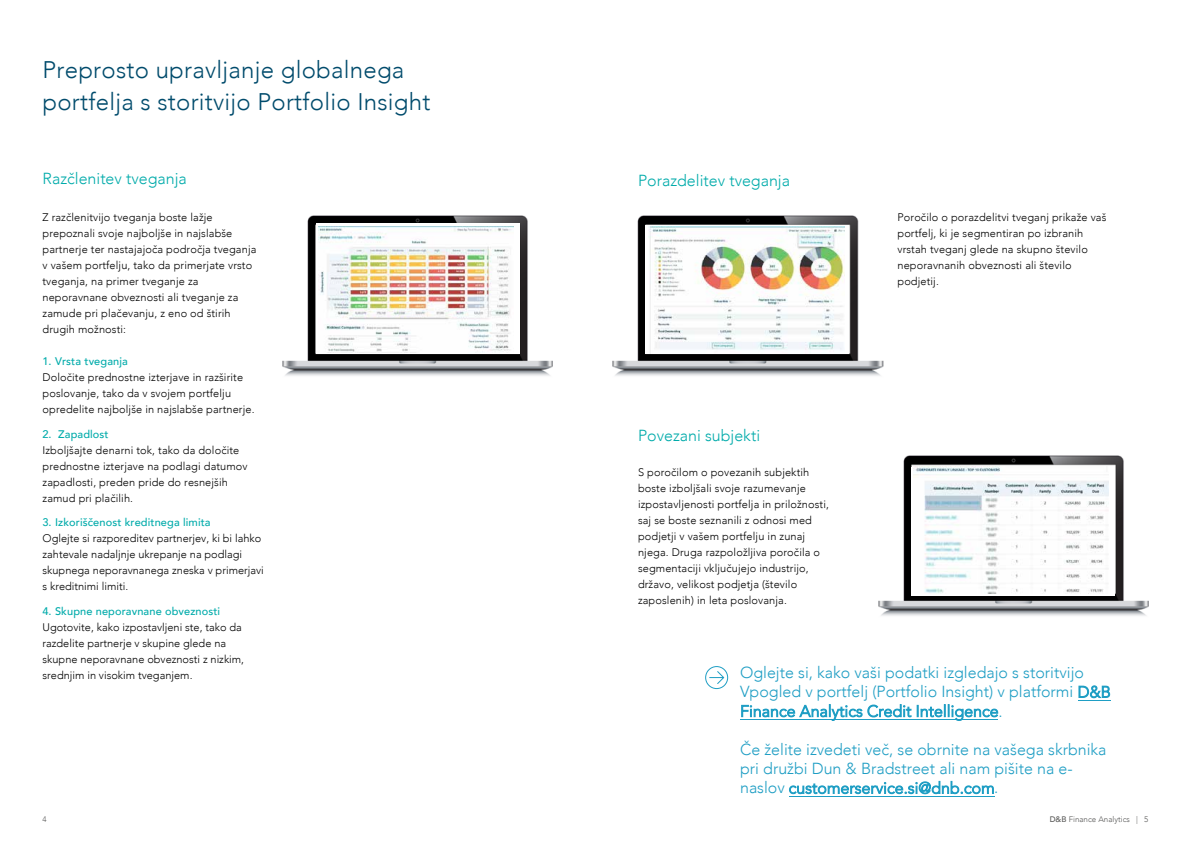
<style>
.page{position:relative;width:1191px;height:842px;background:#fff}
.page>*{position:absolute;margin:0;border:0;box-sizing:border-box;transform-origin:0 0}
.t1{font:300 24px/32px "Avenir";letter-spacing:.01em;color:#004b6c}
.t2{font:300 16px/19.2px "Avenir";color:#1f9ec4}
.t3{font:300 16px "Avenir";color:#00abaa}
.t4{font:300 11px/16px "Avenir";letter-spacing:.01em;color:#000}
.t5{font:500 11px "Avenir";letter-spacing:.01em;color:#00abaa}
.t6{font:300 8px "Avenir";color:#575756}
.s1{font-weight:500}
</style>
<div class="page">
<img style="left:282px;top:215px;width:271px;height:161px">
<div style="left:316px;top:223px;width:204px;height:130px;background:#fff"></div>
<img style="left:318px;top:226px;width:195px;height:127px">
<img style="left:878px;top:455px;width:270px;height:161px">
<div style="left:911px;top:467px;width:204px;height:129px;background:#fff"></div>
<img style="left:913px;top:467px;width:195px;height:126px">
<img style="left:612px;top:215px;width:272px;height:161px">
<div style="left:645px;top:225px;width:204px;height:128px;background:linear-gradient(to bottom,#fff,#fff)"></div>
<img style="left:649px;top:227px;width:195px;height:126px">
<hr style="left:789px;top:796px;width:205px;height:1px;background:#1f9ec4">
<hr style="left:740px;top:719px;width:258px;height:1px;background:#1f9ec4">
<hr style="left:1077px;top:700px;width:33px;height:1px;background:#1f9ec4">
<svg style="left:705px;top:666px;width:23px;height:23px"></svg>
<h1 class="t1" style="left:43px;top:53px;width:389px">Preprosto upravljanje globalnega portfelja s storitvijo Portfolio Insight</h1>
<h2 class="t3" style="left:43px;top:169px;width:146px">Razčlenitev tveganja</h2>
<p class="t4" style="left:43px;top:209px;width:215px">Z razčlenitvijo tveganja boste lažje prepoznali svoje najboljše in najslabše partnerje ter nastajajoča področja tveganja v vašem portfelju, tako da primerjate vrsto tveganja, na primer tveganje za neporavnane obveznosti ali tveganje za zamude pri plačevanju, z eno od štirih drugih možnosti:</p>
<p class="t5" style="left:42px;top:352px;width:87px">1. Vrsta tveganja</p>
<p class="t4" style="left:43px;top:370px;width:213px">Določite prednostne izterjave in razširite poslovanje, tako da v svojem portfelju opredelite najboljše in najslabše partnerje.</p>
<p class="t5" style="left:42px;top:425px;width:68px">2. Zapadlost</p>
<p class="t4" style="left:43px;top:442px;width:207px">Izboljšajte denarni tok, tako da določite prednostne izterjave na podlagi datumov zapadlosti, preden pride do resnejših zamud pri plačilih.</p>
<p class="t5" style="left:42px;top:513px;width:170px">3. Izkoriščenost kreditnega limita</p>
<p class="t4" style="left:43px;top:531px;width:223px">Oglejte si razporeditev partnerjev, ki bi lahko zahtevale nadaljnje ukrepanje na podlagi skupnega neporavnanega zneska v primerjavi s kreditnimi limiti.</p>
<p class="t5" style="left:42px;top:602px;width:179px">4. Skupne neporavnane obveznosti</p>
<p class="t4" style="left:43px;top:619px;width:203px">Ugotovite, kako izpostavljeni ste, tako da razdelite partnerje v skupine glede na skupne neporavnane obveznosti z nizkim, srednjim in visokim tveganjem.</p>
<h2 class="t3" style="left:638px;top:171px;width:154px">Porazdelitev tveganja</h2>
<h2 class="t3" style="left:638px;top:426px;width:124px">Povezani subjekti</h2>
<p class="t4" style="left:638px;top:464px;width:192px">S poročilom o povezanih subjektih boste izboljšali svoje razumevanje izpostavljenosti portfelja in priložnosti, saj se boste seznanili z odnosi med podjetji v vašem portfelju in zunaj njega. Druga razpoložljiva poročila o segmentaciji vključujejo industrijo, državo, velikost podjetja (število zaposlenih) in leta poslovanja.</p>
<p class="t4" style="left:897px;top:209px;width:210px">Poročilo o porazdelitvi tveganj prikaže vaš portfelj, ki je segmentiran po izbranih vrstah tveganj glede na skupno število neporavnanih obveznosti ali število podjetij.</p>
<h2 class="t2" style="left:740px;top:663px;width:372px">Oglejte si, kako vaši podatki izgledajo s storitvijo<br>Vpogled v portfelj (Portfolio Insight) v platformi D&amp;B<br>Finance Analytics Credit Intelligence.</h2>
<h2 class="t2" style="left:740px;top:740px;width:368px">Če želite izvedeti več, se obrnite na vašega skrbnika pri družbi Dun &amp; Bradstreet ali nam pišite na e&shy;naslov customerservice.si@dnb.com.</h2>
<p class="t6" style="left:43px;top:815px;width:6px">4</p>
<p class="t6" style="left:1049px;top:815px;width:100px"><span class="s1">D&amp;B</span> Finance Analytics | 5</p>
</div>
